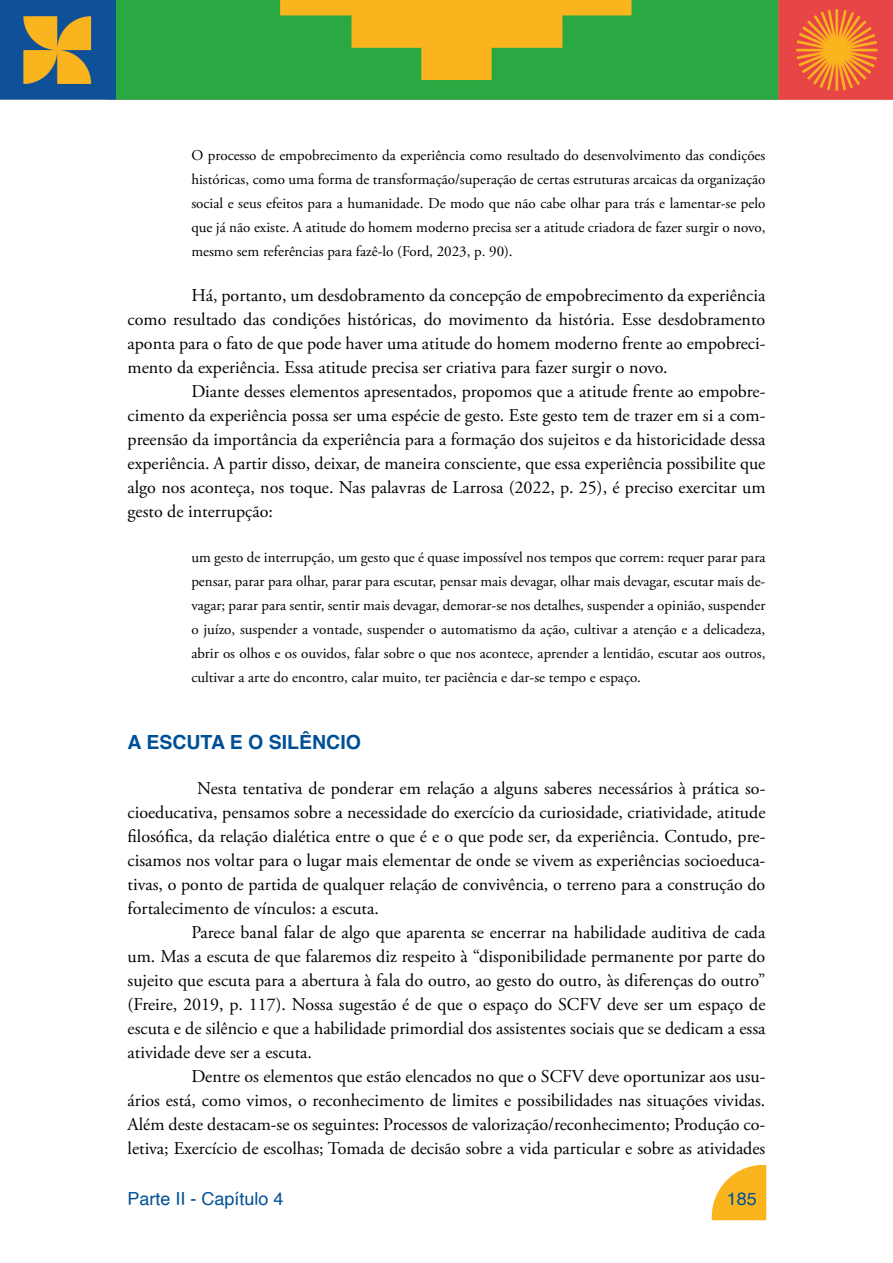
<style>
.page{position:relative;width:893px;height:1263px;background:#fff}
.page>*{position:absolute;margin:0;border:0;box-sizing:border-box;transform-origin:0 0}
.t1{font:700 19.5px "Helvetica";color:#005095}
.t2{font:18px/24px "Adobe Garamond Pro";color:#000;text-align:justify}
.t3{font:18px "Helvetica";color:#005095}
.t4{font:15px/24px "Adobe Garamond Pro";color:#000;text-align:justify}
</style>
<div class="page">
<img style="left:711px;top:1164px;width:56px;height:57px">
<img style="left:0;top:0;width:893px;height:100px">
<p class="t4" style="left:191px;top:143px;width:576px">O processo de empobrecimento da experiência como resultado do desenvolvimento das condições históricas, como uma forma de transformação/superação de certas estruturas arcaicas da organização social e seus efeitos para a humanidade. De modo que não cabe olhar para trás e lamentar-se pelo que já não existe. A atitude do homem moderno precisa ser a atitude criadora de fazer surgir o novo, mesmo sem referências para fazê-lo (Ford, 2023, p. 90).</p>
<p class="t2" style="left:128px;top:284px;width:639px;text-indent:64px">Há, portanto, um desdobramento da concepção de empobrecimento da experiência como resultado das condições históricas, do movimento da história. Esse desdobramento aponta para o fato de que pode haver uma atitude do homem moderno frente ao empobreci&shy;mento da experiência. Essa atitude precisa ser criativa para fazer surgir o novo.</p>
<p class="t2" style="left:128px;top:380px;width:639px;text-indent:64px">Diante desses elementos apresentados, propomos que a atitude frente ao empobre&shy;cimento da experiência possa ser uma espécie de gesto. Este gesto tem de trazer em si a com&shy;preensão da importância da experiência para a formação dos sujeitos e da historicidade dessa experiência. A partir disso, deixar, de maneira consciente, que essa experiência possibilite que algo nos aconteça, nos toque. Nas palavras de Larrosa (2022, p. 25), é preciso exercitar um gesto de interrupção:</p>
<p class="t4" style="left:191px;top:546px;width:576px">um gesto de interrupção, um gesto que é quase impossível nos tempos que correm: requer parar para pensar, parar para olhar, parar para escutar, pensar mais devagar, olhar mais devagar, escutar mais de&shy;vagar; parar para sentir, sentir mais devagar, demorar-se nos detalhes, suspender a opinião, suspender o juízo, suspender a vontade, suspender o automatismo da ação, cultivar a atenção e a delicadeza, abrir os olhos e os ouvidos, falar sobre o que nos acontece, aprender a lentidão, escutar aos outros, cultivar a arte do encontro, calar muito, ter paciência e dar-se tempo e espaço.</p>
<p class="t1" style="left:128px;top:726px;width:235px">A ESCUTA E O SILÊNCIO</p>
<p class="t2" style="left:128px;top:777px;width:639px;text-indent:70px">Nesta tentativa de ponderar em relação a alguns saberes necessários à prática so&shy;cioeducativa, pensamos sobre a necessidade do exercício da curiosidade, criatividade, atitude filosófica, da relação dialética entre o que é e o que pode ser, da experiência. Contudo, pre&shy;cisamos nos voltar para o lugar mais elementar de onde se vivem as experiências socioeduca&shy;tivas, o ponto de partida de qualquer relação de convivência, o terreno para a construção do fortalecimento de vínculos: a escuta.</p>
<p class="t2" style="left:128px;top:921px;width:639px;text-indent:64px">Parece banal falar de algo que aparenta se encerrar na habilidade auditiva de cada um. Mas a escuta de que falaremos diz respeito à “disponibilidade permanente por parte do sujeito que escuta para a abertura à fala do outro, ao gesto do outro, às diferenças do outro” (Freire, 2019, p. 117). Nossa sugestão é de que o espaço do SCFV deve ser um espaço de escuta e de silêncio e que a habilidade primordial dos assistentes sociais que se dedicam a essa atividade deve ser a escuta.</p>
<p class="t2" style="left:128px;top:1065px;width:639px;text-indent:64px">Dentre os elementos que estão elencados no que o SCFV deve oportunizar aos usu&shy;ários está, como vimos, o reconhecimento de limites e possibilidades nas situações vividas.<br>Além deste destacam-se os seguintes: Processos de valorização/reconhecimento; Produção co&shy;letiva; Exercício de escolhas; Tomada de decisão sobre a vida particular e sobre as atividades</p>
<p class="t3" style="left:128px;top:1184px;width:158px">Parte II - Capítulo 4</p>
<p class="t3" style="left:727px;top:1184px;width:32px">185</p>
</div>
